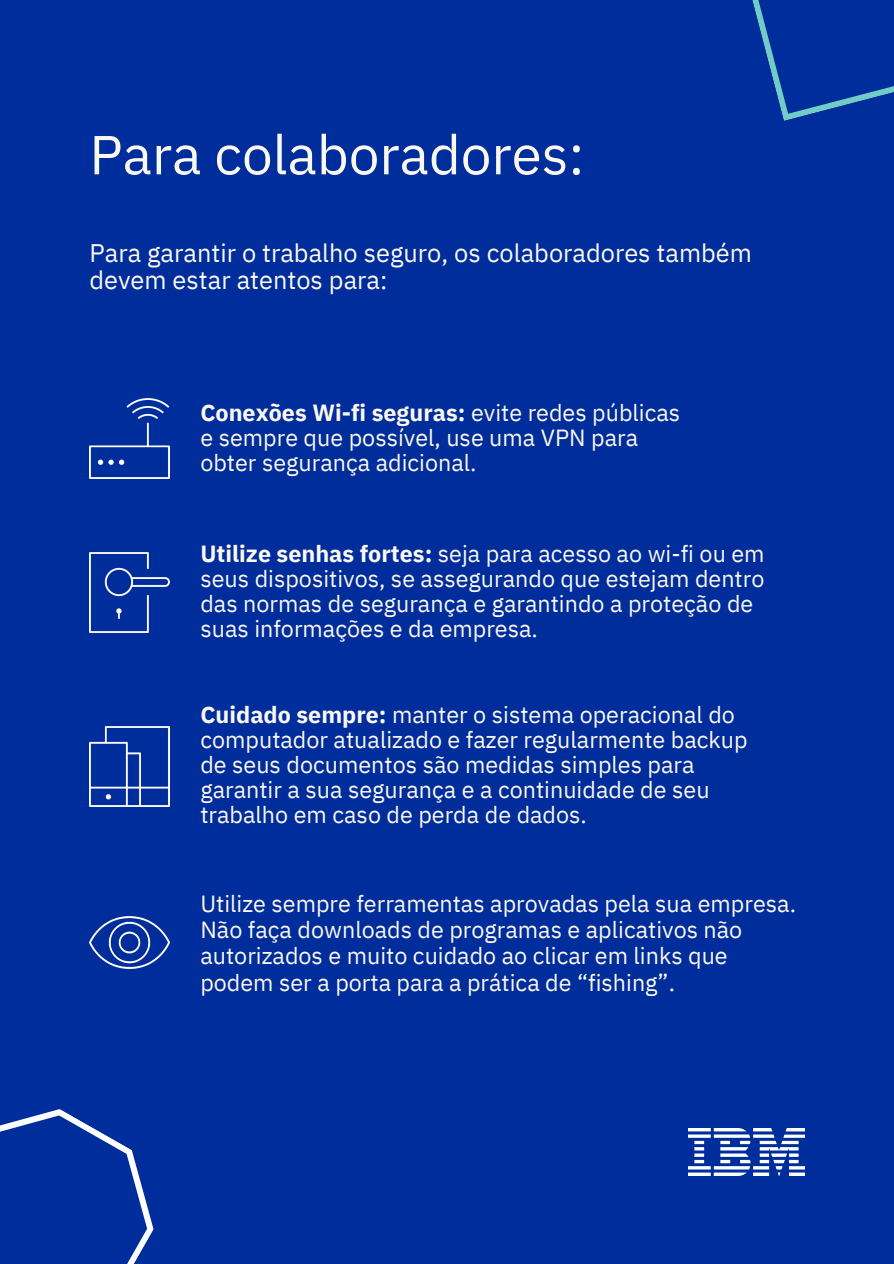
<style>
.page{position:relative;width:894px;height:1264px;background:#fff}
.page>*{position:absolute;margin:0;border:0;box-sizing:border-box;transform-origin:0 0}
.t1{font:54.9px "IBM Plex Sans";color:#fbf8ef}
.t2{font:25.35px/27.6px "IBM Plex Sans";color:#fbf8ef}
.t3{font:23.25px/25px "IBM Plex Sans";color:#fbf8ef}
.s1{font-weight:700}
</style>
<div class="page">
<div style="left:0;top:0;width:893px;height:1263px;background:#002d9c"></div>
<img style="left:688px;top:1128px;width:116px;height:47px">
<img style="left:89px;top:398px;width:80px;height:80px">
<img style="left:89px;top:552px;width:80px;height:80px">
<img style="left:89px;top:726px;width:80px;height:80px">
<img style="left:89px;top:916px;width:80px;height:52px">
<svg style="left:0;top:1109px;width:154px;height:154px"></svg>
<svg style="left:752px;top:0;width:141px;height:121px"></svg>
<h1 class="t1" style="left:89px;top:118px;width:496px">Para colaboradores:</h1>
<p class="t2" style="left:89px;top:238px;width:664px">Para garantir o trabalho seguro, os colaboradores também devem estar atentos para:</p>
<p class="t3" style="left:200px;top:399px;width:481px"><span class="s1">Conexões Wi-fi seguras:</span> evite redes públicas e sempre que possível, use uma VPN para obter segurança adicional.</p>
<p class="t3" style="left:200px;top:540px;width:565px"><span class="s1">Utilize senhas fortes:</span> seja para acesso ao wi-fi ou em seus dispositivos, se assegurando que estejam dentro das normas de segurança e garantindo a proteção de suas informações e da empresa.</p>
<p class="t3" style="left:200px;top:701px;width:548px"><span class="s1">Cuidado sempre:</span> manter o sistema operacional do computador atualizado e fazer regularmente backup de seus documentos são medidas simples para garantir a sua segurança e a continuidade de seu trabalho em caso de perda de dados.</p>
<p class="t3" style="left:200px;top:890px;width:597px;line-height:26.1px">Utilize sempre ferramentas aprovadas pela sua empresa.<br>Não faça downloads de programas e aplicativos não autorizados e muito cuidado ao clicar em links que podem ser a porta para a prática de “fishing”.</p>
</div>
